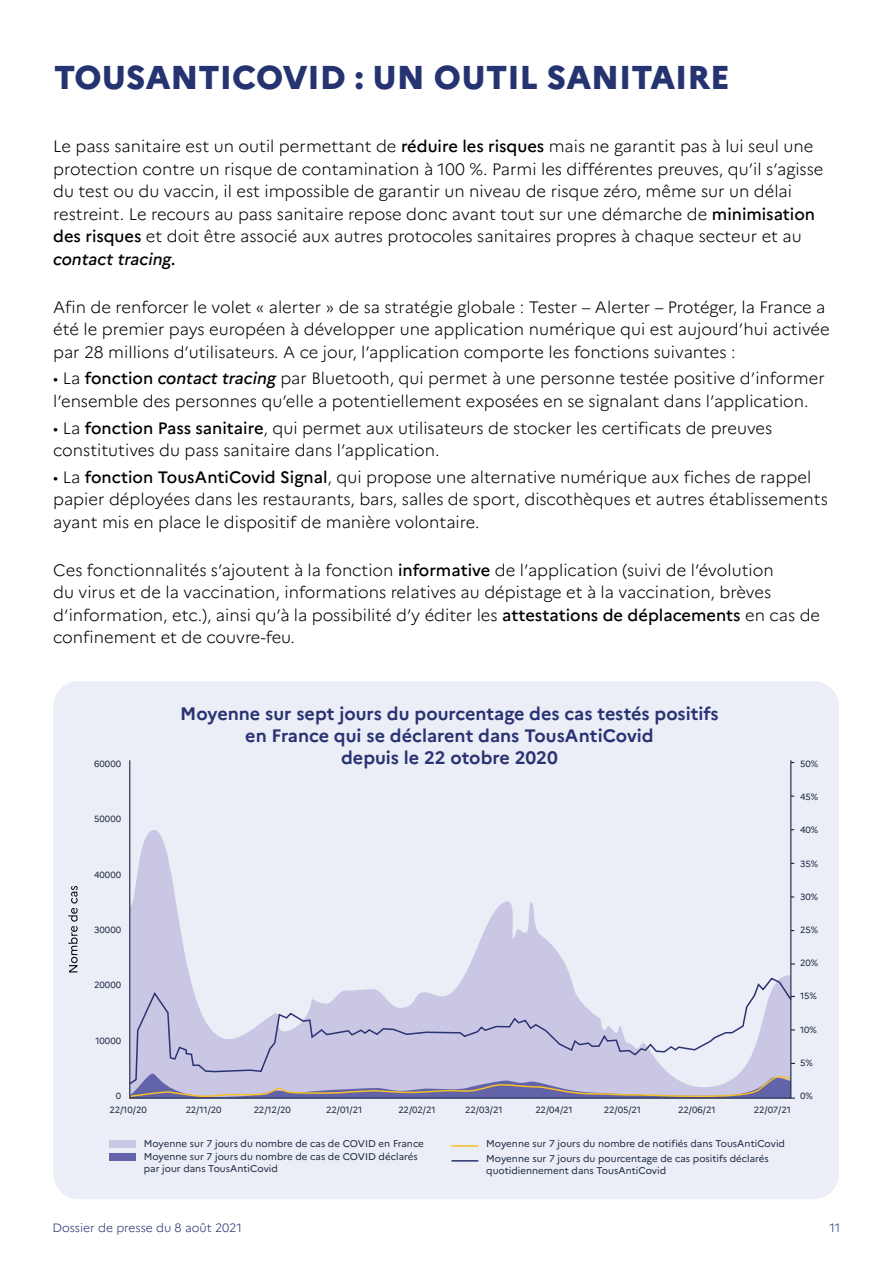
<style>
.page{position:relative;width:893px;height:1263px;background:#fff}
.page>*{position:absolute;margin:0;border:0;box-sizing:border-box;transform-origin:0 0}
.t1{font:800 33px "Marianne";color:#253471}
.t2{font:700 18px/21.6px "Marianne";color:#293273;text-align:center}
.t3{font:300 16.5px/22.5px "Marianne";color:#000}
.t4{font:300 12px "Marianne";color:#253471}
.t5{font:9.75px/11.7px "Marianne";color:#19283f}
.t6{font:9px "Marianne";letter-spacing:-.005em;color:#19283f}
.s1{font-weight:500}
.s2{font-weight:500;font-style:italic}
</style>
<div class="page">
<div style="left:53px;top:681px;width:786px;height:518px;background:#ebeef6;border-radius:26px"></div>
<svg style="left:68px;top:886px;width:10px;height:86px"></svg>
<svg style="left:131px;top:830px;width:658px;height:147px"></svg>
<svg style="left:131px;top:1086px;width:664px;height:13px;background:#938ea9"></svg>
<div style="left:109px;top:1140px;width:27px;height:8px;background:#cac7e5"></div>
<div style="left:109px;top:1153px;width:27px;height:8px;background:#6363aa"></div>
<hr style="left:451px;top:1145px;width:27px;height:2px;background:#f6c026">
<svg style="left:451px;top:1160px;width:27px;height:1px"></svg>
<svg style="left:131px;top:977px;width:662px;height:109px"></svg>
<h1 class="t1" style="left:54px;top:57px;width:677px">TOUSANTICOVID : UN OUTIL SANITAIRE</h1>
<p class="t3" style="left:53px;top:135px;width:772px">Le pass sanitaire est un outil permettant de <span class="s1">réduire les risques</span> mais ne garantit pas à lui seul une protection contre un risque de contamination à 100 %. Parmi les différentes preuves, qu’il s’agisse du test ou du vaccin, il est impossible de garantir un niveau de risque zéro, même sur un délai restreint. Le recours au pass sanitaire repose donc avant tout sur une démarche de <span class="s1">minimisation des risques</span> et doit être associé aux autres protocoles sanitaires propres à chaque secteur et au <span class="s2">contact tracing.</span></p>
<p class="t3" style="left:53px;top:295px;width:778px">Afin de renforcer le volet « alerter » de sa stratégie globale : Tester – Alerter – Protéger, la France a été le premier pays européen à développer une application numérique qui est aujourd’hui activée par 28 millions d’utilisateurs. A ce jour, l’application comporte les fonctions suivantes :</p>
<p class="t3" style="left:53px;top:367px;width:773px">• La <span class="s1">fonction</span> <span class="s2">contact tracing</span> par Bluetooth, qui permet à une personne testée positive d’informer l’ensemble des personnes qu’elle a potentiellement exposées en se signalant dans l’application.</p>
<p class="t3" style="left:53px;top:416px;width:721px">• La <span class="s1">fonction Pass sanitaire</span>, qui permet aux utilisateurs de stocker les certificats de preuves constitutives du pass sanitaire dans l’application.</p>
<p class="t3" style="left:53px;top:466px;width:776px">• La <span class="s1">fonction TousAntiCovid Signal</span>, qui propose une alternative numérique aux fiches de rappel papier déployées dans les restaurants, bars, salles de sport, discothèques et autres établissements ayant mis en place le dispositif de manière volontaire.</p>
<p class="t3" style="left:53px;top:559px;width:768px">Ces fonctionnalités s’ajoutent à la fonction <span class="s1">informative</span> de l’application (suivi de l’évolution<br>du virus et de la vaccination, informations relatives au dépistage et à la vaccination, brèves d’information, etc.), ainsi qu’à la possibilité d’y éditer les <span class="s1">attestations de déplacements</span> en cas de confinement et de couvre-feu.</p>
<p class="t2" style="left:180px;top:703px;width:540px">Moyenne sur sept jours du pourcentage des cas testés positifs en France qui se déclarent dans TousAntiCovid<br>depuis le 22 otobre 2020</p>
<p class="t6" style="left:94px;top:758px;width:29px">60000</p>
<p class="t6" style="left:800px;top:758px;width:20px">50%</p>
<p class="t6" style="left:800px;top:791px;width:20px">45%</p>
<p class="t6" style="left:800px;top:825px;width:20px">40%</p>
<p class="t6" style="left:800px;top:858px;width:20px">35%</p>
<p class="t6" style="left:800px;top:891px;width:20px">30%</p>
<p class="t6" style="left:800px;top:924px;width:20px">25%</p>
<p class="t6" style="left:800px;top:957px;width:20px">20%</p>
<p class="t6" style="left:800px;top:991px;width:18px">15%</p>
<p class="t6" style="left:800px;top:1024px;width:18px">10%</p>
<p class="t6" style="left:800px;top:1057px;width:14px">5%</p>
<p class="t6" style="left:800px;top:1090px;width:14px">0%</p>
<p class="t6" style="left:94px;top:814px;width:29px">50000</p>
<p class="t6" style="left:94px;top:869px;width:29px">40000</p>
<p class="t6" style="left:94px;top:924px;width:29px">30000</p>
<p class="t6" style="left:94px;top:979px;width:29px">20000</p>
<p class="t6" style="left:95px;top:1035px;width:27px">10000</p>
<p class="t6" style="left:116px;top:1090px;width:7px">0</p>
<p class="t6" style="left:109px;top:1105px;width:39px">22/10/20</p>
<p class="t6" style="left:186px;top:1105px;width:38px">22/11/20</p>
<p class="t6" style="left:254px;top:1105px;width:39px">22/12/20</p>
<p class="t6" style="left:326px;top:1105px;width:38px">22/01/21</p>
<p class="t6" style="left:398px;top:1105px;width:39px">22/02/21</p>
<p class="t6" style="left:465px;top:1105px;width:39px">22/03/21</p>
<p class="t6" style="left:535px;top:1105px;width:39px">22/04/21</p>
<p class="t6" style="left:604px;top:1105px;width:39px">22/05/21</p>
<p class="t6" style="left:678px;top:1105px;width:39px">22/06/21</p>
<p class="t6" style="left:754px;top:1105px;width:38px">22/07/21</p>
<p class="t5" style="left:144px;top:1138px;width:282px">Moyenne sur 7 jours du nombre de cas de COVID en France</p>
<p class="t5" style="left:144px;top:1151px;width:275px">Moyenne sur 7 jours du nombre de cas de COVID déclarés par jour dans TousAntiCovid</p>
<p class="t5" style="left:486px;top:1136px;width:300px;line-height:14.9px">Moyenne sur 7 jours du nombre de notifiés dans TousAntiCovid<br>Moyenne sur 7 jours du pourcentage de cas positifs déclarés</p>
<p class="t5" style="left:486px;top:1164px;width:181px">quotidiennement dans TousAntiCovid</p>
<p class="t4" style="left:52px;top:1220px;width:191px">Dossier de presse du 8 août 2021</p>
<p class="t4" style="left:829px;top:1220px;width:12px">11</p>
</div>
